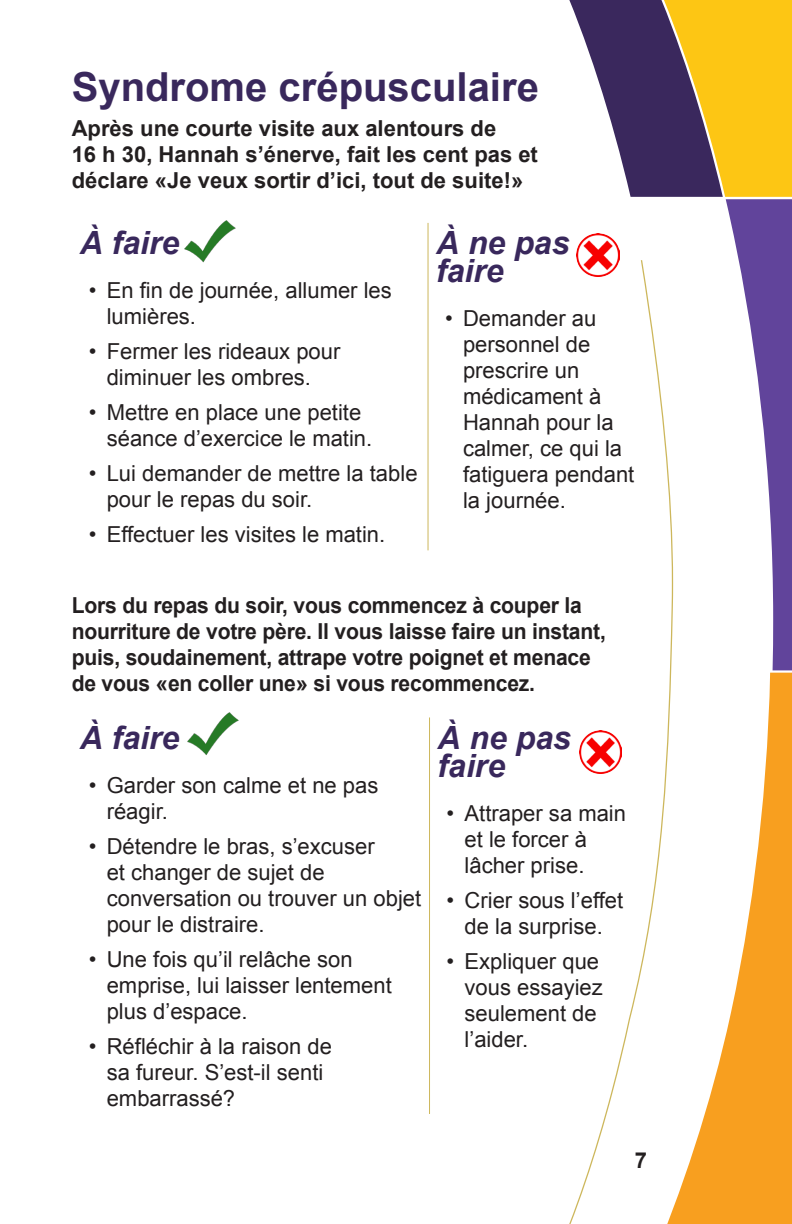
<style>
.page{position:relative;width:792px;height:1224px;background:#fff}
.page>*{position:absolute;margin:0;border:0;box-sizing:border-box;transform-origin:0 0}
.t1{font:700 40px "Arial";color:#39285c}
.Do_and_Dont_header{font:italic 700 32px/28px "Arial";color:#39285c}
.t2{font:22px/26px "Arial";color:#231f20}
.t3{font:700 22px/26px "Arial";letter-spacing:-.01em;color:#231f20;scale:.96 1}
.t4{font:700 22px/26px "Arial";letter-spacing:-.01em;color:#231f20}
</style>
<div class="page">
<div style="left:770px;top:672px;width:21px;height:551px;background:#f89f1f"></div>
<svg style="left:427px;top:223px;width:343px;height:1000px"></svg>
<svg style="left:553px;top:260px;width:120px;height:963px"></svg>
<hr style="left:427px;top:223px;width:1px;height:327px;background:#cdb75c">
<hr style="left:429px;top:717px;width:1px;height:396px;background:#cdb75c">
<img style="left:184px;top:220px;width:52px;height:43px">
<img style="left:187px;top:712px;width:52px;height:43px">
<img style="left:579px;top:730px;width:42px;height:43px">
<svg style="left:558px;top:0;width:234px;height:670px"></svg>
<p class="t1" style="left:72px;top:60px;width:468px">Syndrome crépusculaire</p>
<p class="t4" style="left:72px;top:116px;width:467px">Après une courte visite aux alentours de<br>16 h 30, Hannah s’énerve, fait les cent pas et déclare «Je veux sortir d’ici, tout de suite!»</p>
<p class="Do_and_Dont_header" style="left:80px;top:230px;width:101px">À faire</p>
<p class="t2" style="left:107px;top:278px;width:286px;text-indent:-18px">• En fin de journée, allumer les lumières.</p>
<p class="t2" style="left:89px;top:339px;width:253px;text-align:center">• Fermer les rideaux pour diminuer les ombres.</p>
<p class="t2" style="left:107px;top:400px;width:267px;text-indent:-18px">• Mettre en place une petite séance d’exercice le matin.</p>
<p class="t2" style="left:107px;top:461px;width:312px;text-indent:-18px">• Lui demander de mettre la table pour le repas du soir.</p>
<p class="t2" style="left:89px;top:522px;width:298px">• Effectuer les visites le matin.</p>
<p class="Do_and_Dont_header" style="left:436px;top:230px;width:135px">À ne pas faire</p>
<p class="t2" style="left:463px;top:306px;width:173px;text-indent:-18px">• Demander au personnel de prescrire un médicament à<br>Hannah pour la calmer, ce qui la fatiguera pendant la journée.</p>
<p class="t3" style="left:72px;top:593px;width:557px">Lors du repas du soir, vous commencez à couper la nourriture de votre père. Il vous laisse faire un instant, puis, soudainement, attrape votre poignet et menace de vous «en coller une» si vous recommencez.</p>
<p class="Do_and_Dont_header" style="left:80px;top:724px;width:101px">À faire</p>
<p class="t2" style="left:107px;top:772px;width:273px;text-indent:-18px">• Garder son calme et ne pas réagir.</p>
<p class="t2" style="left:107px;top:833px;width:316px;text-indent:-18px">• Détendre le bras, s’excuser<br>et changer de sujet de conversation ou trouver un objet pour le distraire.</p>
<p class="t2" style="left:107px;top:946px;width:286px;text-indent:-18px">• Une fois qu’il relâche son emprise, lui laisser lentement plus d’espace.</p>
<p class="t2" style="left:107px;top:1033px;width:226px;text-indent:-18px">• Réfléchir à la raison de sa fureur. S’est-il senti embarrassé?</p>
<p class="Do_and_Dont_header" style="left:437px;top:724px;width:135px">À ne pas faire</p>
<p class="t2" style="left:464px;top:800px;width:163px;text-indent:-18px">• Attraper sa main et le forcer à lâcher prise.</p>
<p class="t2" style="left:446px;top:887px;width:178px;text-align:center">• Crier sous l’effet de la surprise.</p>
<p class="t2" style="left:464px;top:948px;width:140px;text-indent:-18px">• Expliquer que vous essayiez seulement de l’aider.</p>
<p class="t4" style="left:634px;top:1148px;width:14px">7</p>
</div>
